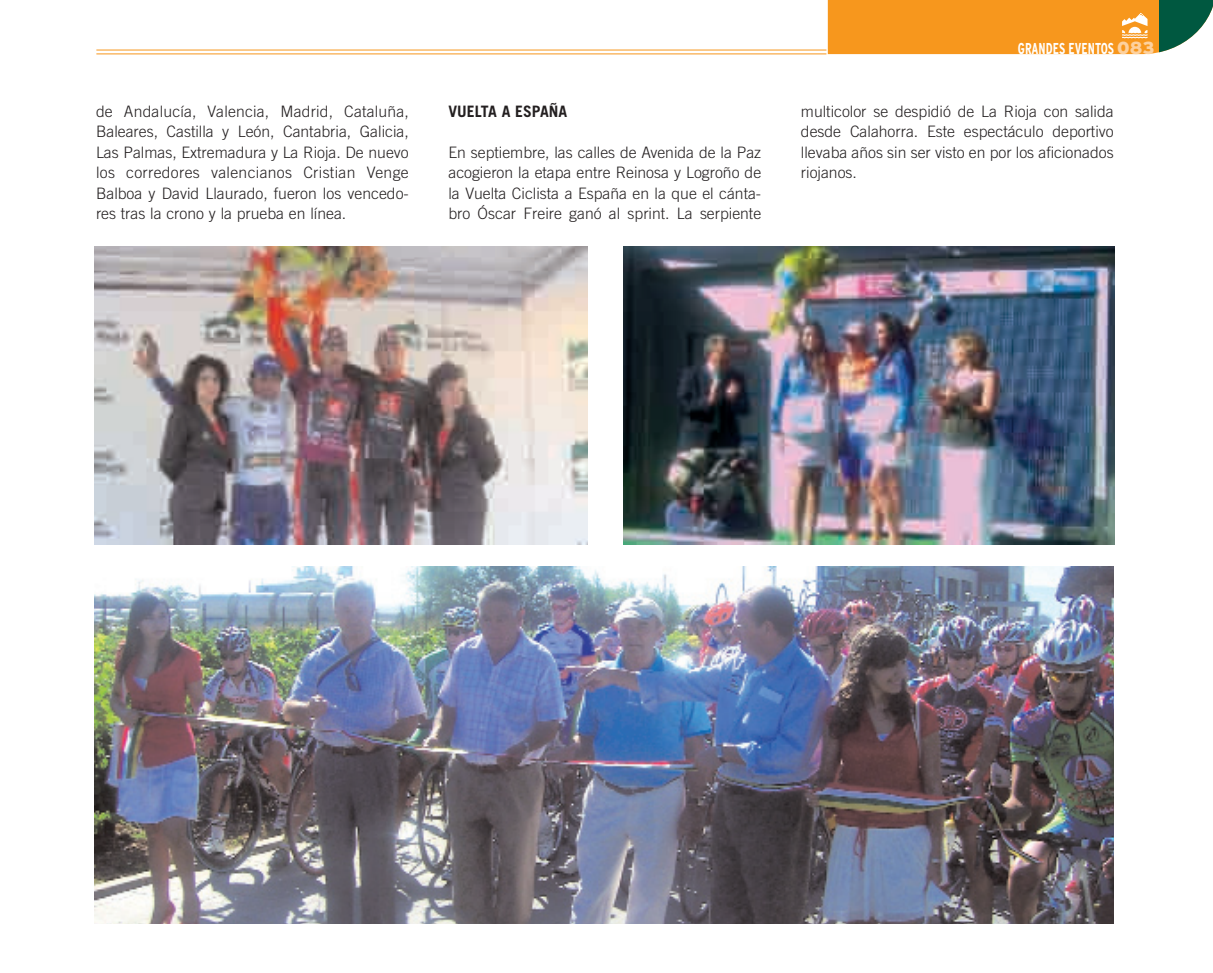
<style>
.page{position:relative;width:1213px;height:973px;background:#fff}
.page>*{position:absolute;margin:0;border:0;box-sizing:border-box;transform-origin:0 0}
.t1{font:300 15.75px/20.5px "Trade Gothic";color:#231f20;text-align:justify}
.t2{font:700 condensed 15.75px "Interstate";color:#fff;scale:.84 1}
.t3{font:700 15.75px "Trade Gothic";color:#231f20}
.s1{font-weight:900;font-stretch:normal;font-size:17.5px;color:#fdd19e}
</style>
<div class="page">
<hr style="left:96px;top:53px;width:730px;height:1px;background:#f7971d">
<svg style="left:828px;top:0;width:385px;height:54px;background:#e0962b"></svg>
<hr style="left:96px;top:50px;width:730px;height:1px;background:#f7971d">
<img style="left:95px;top:566px;width:1018px;height:357px">
<img style="left:623px;top:246px;width:491px;height:298px">
<img style="left:95px;top:246px;width:492px;height:298px">
<p class="t1" style="left:96px;top:102px;width:314px">de Andalucía, Valencia, Madrid, Cataluña, Baleares, Castilla y León, Cantabria, Galicia, Las Palmas, Extremadura y La Rioja. De nuevo los corredores valencianos Cristian Venge Balboa y David Llaurado, fueron los vencedo&shy;res tras la crono y la prueba en línea.</p>
<p class="t3" style="left:448px;top:106px;width:120px">VUELTA A ESPAÑA</p>
<p class="t1" style="left:448px;top:143px;width:314px">En septiembre, las calles de Avenida de la Paz acogieron la etapa entre Reinosa y Logroño de la Vuelta Ciclista a España en la que el cánta&shy;bro Óscar Freire ganó al sprint. La serpiente</p>
<p class="t2" style="left:1018px;top:42px;width:164px">GRANDES EVENTOS <span class="s1">083</span></p>
<p class="t1" style="left:801px;top:102px;width:314px">multicolor se despidió de La Rioja con salida desde Calahorra. Este espectáculo deportivo llevaba años sin ser visto en por los aficionados riojanos.</p>
</div>
